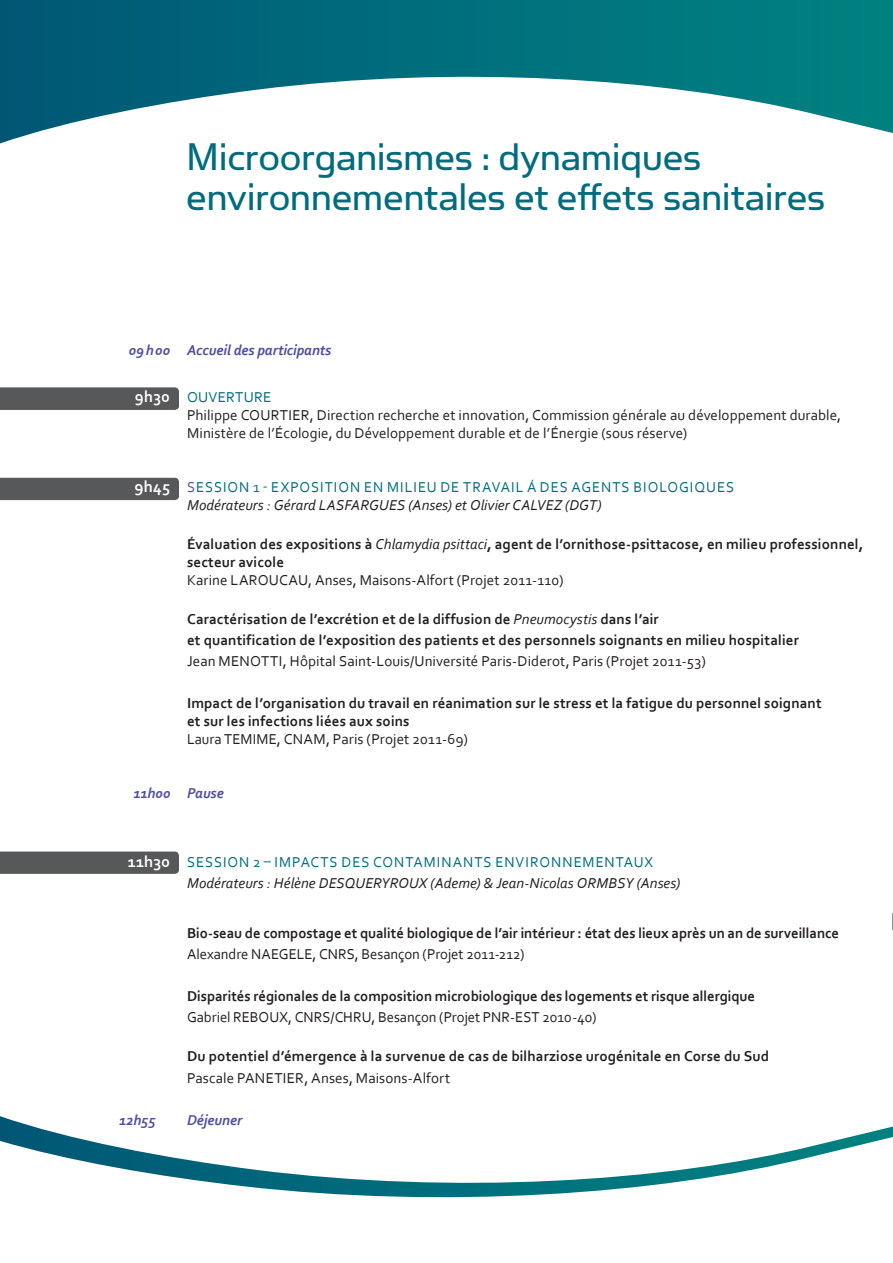
<style>
.page{position:relative;width:893px;height:1263px;background:#fff}
.page>*{position:absolute;margin:0;border:0;box-sizing:border-box;transform-origin:0 0}
.Titre_Rapport_FR{font:43.5px/40.5px "Simian Text Orangutan";letter-spacing:-.005em;color:#006c7d}
.TEXTE_COURANT{font:700 15px/18px "Corbel";letter-spacing:.005em;color:#231f20}
.TEXTE_COURANT-2{font:15px/18px "Corbel";letter-spacing:.005em;color:#231f20}
.TEXTE_COURANT-3{font:15px/18px "Corbel";letter-spacing:.065em;color:#006c7d}
.TEXTE_COURANT-4{font:italic 15px "Corbel";letter-spacing:.005em;color:#231f20}
.Horaire_2{font:15px "Corbel";letter-spacing:.065em;color:#006c7d}
.Horaire_2-2{font:italic 700 15px "Corbel";letter-spacing:-.005em;color:#504fa1}
.TEXTE_COURANT-5{font:italic 700 15px "Corbel";letter-spacing:-.005em;color:#504fa1}
.s1{font-weight:700;font-size:16.5px;color:#fff}
.s2{color:#006c7d}
.s3{color:#504fa1}
.s4{font-style:italic;color:#231f20}
.s5{font-weight:400;font-style:italic}
.s6{font-weight:400}
.s7{font-size:18px;color:#fff}
</style>
<div class="page">
<svg style="left:892px;top:912px;width:1px;height:19px"></svg>
<div style="left:0;top:387px;width:179px;height:23px;background:#57585a"></div>
<div style="left:0;top:478px;width:179px;height:22px;background:#57585a"></div>
<svg style="left:0;top:851px;width:179px;height:23px"></svg>
<svg style="left:0;top:0;width:893px;height:143px"></svg>
<svg style="left:0;top:1116px;width:893px;height:82px"></svg>
<p class="Titre_Rapport_FR" style="left:186px;top:135px;width:641px">Microorganismes : dynamiques environnementales et effets sanitaires</p>
<p class="Horaire_2-2" style="left:129px;top:341px;width:204px">09h00 Accueil des participants</p>
<p class="TEXTE_COURANT-2" style="left:187px;top:388px;width:656px;text-indent:-52px"><span class="s1">9h30</span> <span class="s2">OUVERTURE<br></span>Philippe COURTIER, Direction recherche et innovation, Commission générale au développement durable,<br>Ministère de l’Écologie, du Développement durable et de l’Énergie (sous réserve)</p>
<p class="TEXTE_COURANT-3" style="left:187px;top:478px;width:549px;text-indent:-52px"><span class="s1">9h45</span> <span class="s3">S</span>ESSION 1 - EXPOSITION EN MILIEU DE TRAVAIL Á DES AGENTS BIOLOGIQUES<br><span class="s4">Modérateurs : Gérard LASFARGUES (Anses) et Olivier CALVEZ (DGT)</span></p>
<p class="TEXTE_COURANT" style="left:187px;top:535px;width:678px">Évaluation des expositions à <span class="s5">Chlamydia psittaci</span>, agent de l’ornithose-psittacose, en milieu professionnel, secteur avicole<br><span class="s6">Karine LAROUCAU, Anses, Maisons-Alfort (Projet 2011-110)</span></p>
<p class="TEXTE_COURANT" style="left:187px;top:609px;width:613px;line-height:21px;text-indent:-27px"><span class="s7">9</span> Caractérisation de l’excrétion et de la diffusion de <span class="s5">Pneumocystis</span> dans l’air<br>et quantification de l’exposition des patients et des personnels soignants en milieu hospitalier<br><span class="s6">Jean MENOTTI, Hôpital Saint-Louis/Université Paris-Diderot, Paris (Projet 2011-53)</span></p>
<p class="TEXTE_COURANT" style="left:187px;top:694px;width:636px">Impact de l’organisation du travail en réanimation sur le stress et la fatigue du personnel soignant et sur les infections liées aux soins</p>
<p class="TEXTE_COURANT-2" style="left:187px;top:730px;width:282px">Laura TEMIME, CNAM, Paris (Projet 2011-69)</p>
<p class="TEXTE_COURANT-5" style="left:133px;top:784px;width:92px">11h00 Pause</p>
<p class="Horaire_2" style="left:128px;top:853px;width:527px"><span class="s1">11h30</span> SESSION 2 – IMPACTS DES CONTAMINANTS ENVIRONNEMENTAUX</p>
<p class="TEXTE_COURANT-4" style="left:187px;top:874px;width:495px">Modérateurs : Hélène DESQUERYROUX (Ademe) &amp; Jean-Nicolas ORMBSY (Anses)</p>
<p class="TEXTE_COURANT" style="left:187px;top:924px;width:653px">Bio-seau de compostage et qualité biologique de l’air intérieur : état des lieux après un an de surveillance</p>
<p class="TEXTE_COURANT-2" style="left:187px;top:945px;width:339px">Alexandre NAEGELE, CNRS, Besançon (Projet 2011-212)</p>
<p class="TEXTE_COURANT" style="left:187px;top:987px;width:569px">Disparités régionales de la composition microbiologique des logements et risque allergique</p>
<p class="TEXTE_COURANT-2" style="left:187px;top:1008px;width:411px">Gabriel REBOUX, CNRS/CHRU, Besançon (Projet PNR-EST 2010-40)</p>
<p class="TEXTE_COURANT" style="left:187px;top:1047px;width:584px">Du potentiel d’émergence à la survenue de cas de bilharziose urogénitale en Corse du Sud</p>
<p class="TEXTE_COURANT-2" style="left:187px;top:1068px;width:265px">Pascale PANETIER, Anses, Maisons-Alfort</p>
<p class="TEXTE_COURANT-5" style="left:119px;top:1110px;width:38px">12h55</p>
<p class="TEXTE_COURANT-5" style="left:187px;top:1110px;width:57px">Déjeuner</p>
</div>
